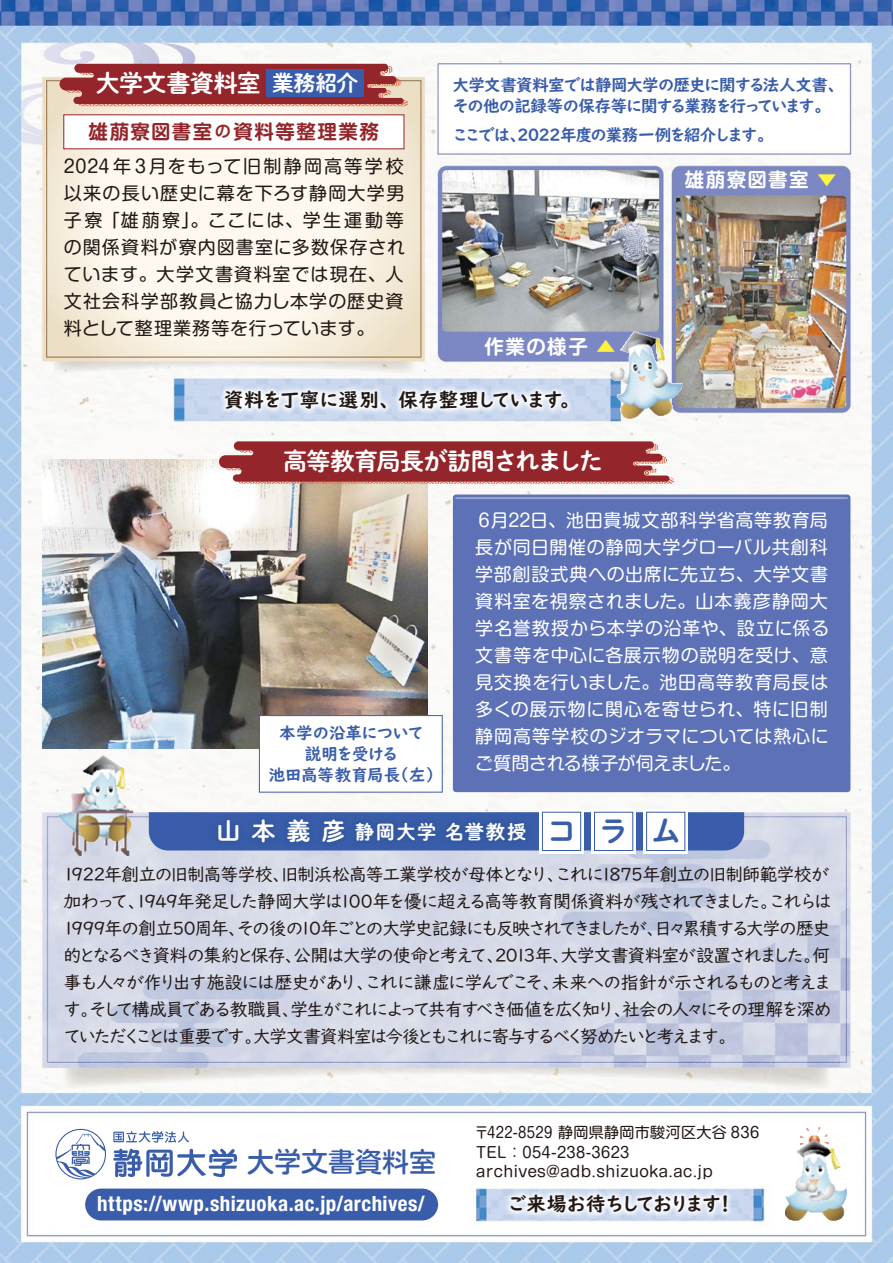
<style>
.page{position:relative;width:893px;height:1263px;background:#fff}
.page>*{position:absolute;margin:0;border:0;box-sizing:border-box;transform-origin:0 0}
.t1{font:30px "P Shuei NM Go Std N B";color:#395daa}
.t2{font:27px "Motoya Maru W4 90 msp RKSJ H";color:#395daa}
.t3{font:24px "P Shuei NM Go Std N B";letter-spacing:-.025em;color:#fff}
.t4{font:700 condensed 21px "Helvetica Neue";letter-spacing:.025em;color:#fff}
.t5{font:19.5px "UD Digi Kyokasho NK B";letter-spacing:.015em;color:#221815}
.t6{font:700 19.5px "Shin M Go Pro De";letter-spacing:.075em;color:#94252a}
.t7{font:700 19.5px "Shin M Go Pro De";letter-spacing:.07em;color:#fff}
.t8{font:19.2px "P Shuei NM Go Std N B";letter-spacing:.085em;color:#fff}
.t9{font:18px/27px "UD Digi Kyokasho NP R";letter-spacing:-.095em;color:#221815}
.t10{font:18px/27px "Shin M Go Pro";letter-spacing:.03em;color:#fff;text-align:justify}
.t11{font:18px/27px "Shin M Go Pro";letter-spacing:.055em;color:#221815;text-align:justify}
.t12{font:16.5px/21px "UD Digi Kyokasho NP B";letter-spacing:-.05em;color:#395daa}
.t13{font:16.5px/21px "UD Digi Kyokasho NP B";letter-spacing:-.015em;color:#395daa;text-align:center}
.t14{font:15px/19.5px "Shin M Go Pro";letter-spacing:.025em;color:#221815}
.s1{font-size:21.6px}
.s2{font-size:15.6px}
.s3{color:#fff33f}
.s4{font-size:24px}
</style>
<div class="page">
<img style="left:0;top:0;width:893px;height:1263px">
<img style="left:676px;top:196px;width:170px;height:212px">
<svg style="left:60px;top:64px;width:348px;height:42px;background:#a34142"></svg>
<img style="left:442px;top:170px;width:217px;height:162px">
<img style="left:43px;top:459px;width:385px;height:289px">
<img style="left:610px;top:331px;width:23px;height:62px">
<img style="left:795px;top:1127px;width:33px;height:64px">
<img style="left:59px;top:755px;width:43px;height:75px">
<svg style="left:219px;top:441px;width:455px;height:43px;background:#aa4f4f"></svg>
<svg style="left:149px;top:812px;width:595px;height:38px;background:#4063ad"></svg>
<div style="left:259px;top:715px;width:184px;height:77px;background:#fff;border:1px solid #395daa"></div>
<img style="left:160px;top:763px;width:425px;height:141px">
<img style="left:452px;top:1137px;width:336px;height:126px">
<img style="left:167px;top:334px;width:461px;height:134px">
<div style="left:453px;top:494px;width:397px;height:298px;background:#5c71b6;border-radius:3px"></div>
<svg style="left:455px;top:497px;width:393px;height:2px"></svg>
<div style="left:539px;top:809px;width:45px;height:45px;background:#fff"></div>
<div style="left:542px;top:812px;width:39px;height:39px;border:1px solid #395daa"></div>
<div style="left:591px;top:809px;width:45px;height:45px;background:#fff"></div>
<div style="left:594px;top:812px;width:39px;height:39px;border:1px solid #395daa"></div>
<div style="left:643px;top:809px;width:45px;height:45px;background:#fff"></div>
<div style="left:646px;top:812px;width:39px;height:39px;border:1px solid #395daa"></div>
<svg style="left:113px;top:1131px;width:76px;height:12px"></svg>
<svg style="left:113px;top:1149px;width:124px;height:28px"></svg>
<svg style="left:55px;top:1129px;width:51px;height:50px"></svg>
<div style="left:85px;top:1188px;width:353px;height:32px;background:#395daa;border-radius:16px"></div>
<div style="left:266px;top:69px;width:98px;height:28px;background:#395daa"></div>
<div style="left:63px;top:114px;width:341px;height:35px;background:#fff"></div>
<h3 class="t3" style="left:96px;top:65px;width:264px">大学文書資料室 <span class="s1">業務紹介</span></h3>
<p class="t6" style="left:89px;top:115px;width:292px">雄萠寮図書室<span class="s2">の</span>資料等整理業務</p>
<p class="t11" style="left:64px;top:151px;width:343px">2024年３月をもって旧制静岡高等学校以来の長い歴史に幕を下ろす静岡大学男子寮「雄萠寮」。ここには、学生運動等の関係資料が寮内図書室に多数保存されています。大学文書資料室では現在、人文社会科学部教員と協力し本学の歴史資料として整理業務等を行っています。</p>
<p class="t12" style="left:452px;top:75px;width:393px">大学文書資料室では静岡大学の歴史に関する法人文書、その他の記録等の保存等に関する業務を行っています。</p>
<p class="t12" style="left:452px;top:124px;width:323px">ここでは、2022年度の業務一例を紹介します。</p>
<p class="t7" style="left:485px;top:331px;width:133px">作業の様子 <span class="s3">▲</span></p>
<p class="t7" style="left:685px;top:164px;width:153px">雄萠寮図書室 <span class="s3">▼</span></p>
<p class="t5" style="left:224px;top:388px;width:348px">資料を丁寧に選別、保存整理しています。</p>
<h3 class="t3" style="left:283px;top:443px;width:321px">高等教育局長が訪問されました</h3>
<p class="t10" style="left:475px;top:505px;width:356px">６月22日、池田貴城文部科学省高等教育局長が同日開催の静岡大学グローバル共創科学部創設式典への出席に先立ち、大学文書資料室を視察されました。山本義彦静岡大学名誉教授から本学の沿革や、設立に係る文書等を中心に各展示物の説明を受け、意見交換を行いました。池田高等教育局長は多くの展示物に関心を寄せられ、特に旧制静岡高等学校のジオラマについては熱心にご質問される様子が伺えました。</p>
<p class="t13" style="left:269px;top:722px;width:175px">本学の沿革について<br>説明を受ける<br>池田高等教育局長（左）</p>
<p class="t8" style="left:216px;top:817px;width:311px"><span class="s4">山 本 義 彦</span> 静岡大学 名誉教授</p>
<h1 class="t1" style="left:547px;top:809px;width:136px">コラム</h1>
<p class="t9" style="left:63px;top:861px;width:771px">1922年創立の旧制高等学校、旧制浜松高等工業学校が母体となり、これに1875年創立の旧制師範学校が加わって、1949年発足した静岡大学は100年を優に超える高等教育関係資料が残されてきました。これらは1999年の創立50周年、その後の10年ごとの大学史記録にも反映されてきましたが、日々累積する大学の歴史的となるべき資料の集約と保存、公開は大学の使命と考えて、2013年、大学文書資料室が設置されました。何事も人々が作り出す施設には歴史があり、これに謙虚に学んでこそ、未来への指針が示されるものと考えます。そして構成員である教職員、学生がこれによって共有すべき価値を広く知り、社会の人々にその理解を深めていただくことは重要です。大学文書資料室は今後ともこれに寄与するべく努めたいと考えます。</p>
<h2 class="t2" style="left:247px;top:1148px;width:191px">大学文書資料室</h2>
<p class="t4" style="left:97px;top:1191px;width:329px">https://wwp.shizuoka.ac.jp/archives/</p>
<p class="t14" style="left:474px;top:1121px;width:287px">〒422-8529 静岡県静岡市駿河区大谷 836<br>TEL：054-238-3623 archives@adb.shizuoka.ac.jp</p>
<p class="t5" style="left:508px;top:1192px;width:223px">ご来場お待ちしております！</p>
</div>
